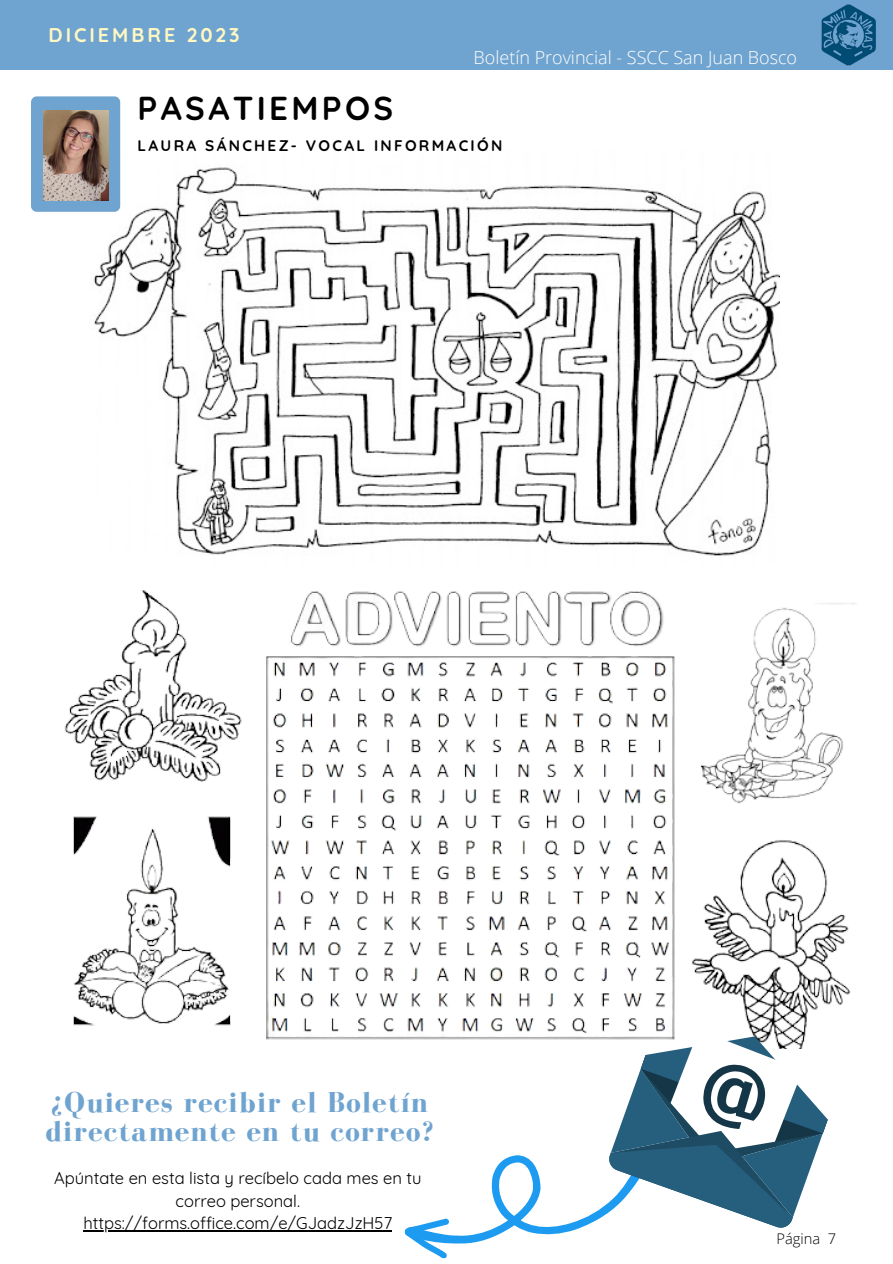
<style>
.page{position:relative;width:893px;height:1264px;background:#fff}
.page>*{position:absolute;margin:0;border:0;box-sizing:border-box;transform-origin:0 0}
.t1{font:700 33px "Quicksand";letter-spacing:.1em;color:#000}
.t2{font:700 29.55px/29.2px "Bodoni FLF";letter-spacing:.045em;color:#70a4d0}
.t3{font:700 19.8px "Quicksand";letter-spacing:.15em;color:#fff8c2}
.t4{font:300 18px "Open Sans";color:#fff}
.t5{font:16.65px/22.5px "Quicksand";color:#000;text-align:center}
.t6{font:700 15.3px "Quicksand";letter-spacing:.15em;color:#000}
.t7{font:300 14.7px "Open Sans";color:#000}
</style>
<div class="page">
<div style="left:0;top:1px;width:892px;height:69px;background:#70a4d0"></div>
<img style="left:93px;top:149px;width:686px;height:407px">
<img style="left:64px;top:590px;width:793px;height:450px">
<div style="left:31px;top:96px;width:89px;height:116px;background:#70a4d0;border-radius:6px"></div>
<img style="left:43px;top:110px;width:65px;height:90px">
<img style="left:821px;top:5px;width:55px;height:61px">
<svg style="left:403px;top:1030px;width:424px;height:228px"></svg>
<hr style="left:83px;top:1230px;width:309px;height:1px;background:#000">
<p class="t3" style="left:49px;top:22px;width:192px">DICIEMBRE 2023</p>
<p class="t4" style="left:473px;top:45px;width:325px">Boletín Provincial - SSCC San Juan Bosco</p>
<p class="t1" style="left:138px;top:87px;width:257px">PASATIEMPOS</p>
<p class="t6" style="left:138px;top:136px;width:366px">LAURA SÁNCHEZ- VOCAL INFORMACIÓN</p>
<p class="t2" style="left:45px;top:1087px;width:389px">¿Quieres recibir el Boletín directamente en tu correo?</p>
<p class="t5" style="left:54px;top:1166px;width:369px">Apúntate en esta lista y recíbelo cada mes en tu correo personal.</p>
<p class="t5" style="left:83px;top:1211px;width:310px">https://forms.office.com/e/GJadzJzH57</p>
<p class="t7" style="left:776px;top:1227px;width:61px">Página 7</p>
</div>
